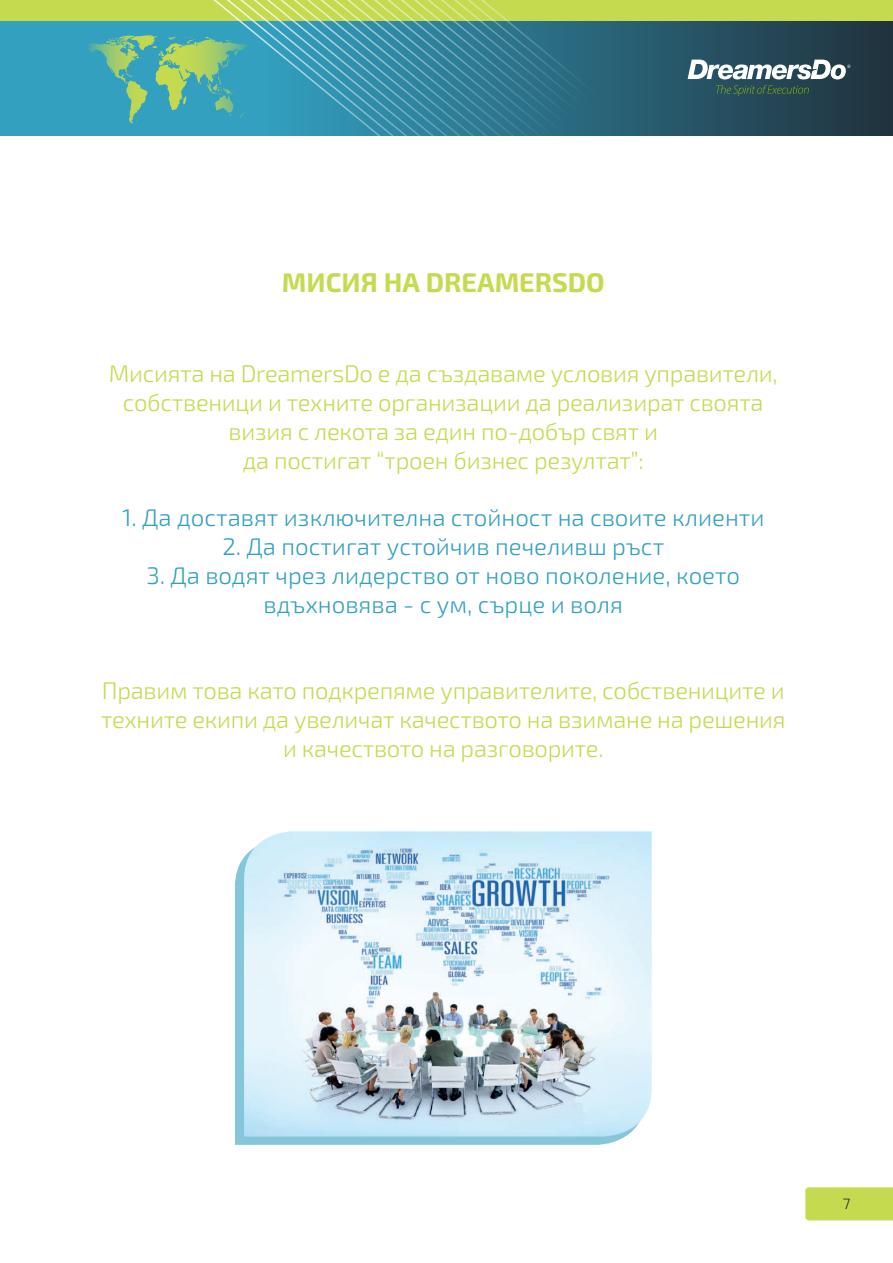
<style>
.page{position:relative;width:893px;height:1263px;background:#fff}
.page>*{position:absolute;margin:0;border:0;box-sizing:border-box;transform-origin:0 0}
.t1{font:700 27px "Exo 2";color:#c6da50}
.t2{font:300 24px/28.8px "Exo 2";letter-spacing:-.01em;color:#c6da50;text-align:center}
.t3{font:300 24px/28.8px "Exo 2";color:#33a0c0;text-align:center}
.t4{font:300 15px "Exo 2";color:#21303b}
</style>
<div class="page">
<div style="left:0;top:0;width:893px;height:96px;background:#c6da50"></div>
<div style="left:0;top:21px;width:893px;height:115px;background:#33a0c0"></div>
<svg style="left:596px;top:21px;width:297px;height:115px;background:#254c5c"></svg>
<svg style="left:688px;top:60px;width:163px;height:19px;background:#92a3ab"></svg>
<svg style="left:716px;top:85px;width:93px;height:11px"></svg>
<div style="left:805px;top:1187px;width:88px;height:33px;background:#c6da50"></div>
<svg style="left:88px;top:21px;width:508px;height:115px"></svg>
<svg style="left:174px;top:0;width:314px;height:136px"></svg>
<svg style="left:235px;top:857px;width:391px;height:288px;background:#8bc8db"></svg>
<img style="left:244px;top:831px;width:408px;height:305px">
<p class="t1" style="left:282px;top:266px;width:324px">МИСИЯ НА DREAMERSDO</p>
<p class="t2" style="left:109px;top:360px;width:671px">Мисията на DreamersDo е да създаваме условия управители, собственици и техните организации да реализират своята визия с лекота за един по-добър свят и</p>
<p class="t2" style="left:243px;top:446px;width:403px">да постигат “троен бизнес резултат”:</p>
<p class="t3" style="left:122px;top:504px;width:644px">1. Да доставят изключителна стойност на своите клиенти</p>
<p class="t3" style="left:222px;top:533px;width:443px">2. Да постигат устойчив печеливш ръст</p>
<p class="t3" style="left:147px;top:561px;width:595px">3. Да водят чрез лидерство от ново поколение, което вдъхновява - с ум, сърце и воля</p>
<p class="t2" style="left:101px;top:677px;width:686px">Правим това като подкрепяме управителите, собствениците и техните екипи да увеличат качеството на взимане на решения и качеството на разговорите.</p>
<p class="t4" style="left:843px;top:1195px;width:9px">7</p>
</div>
